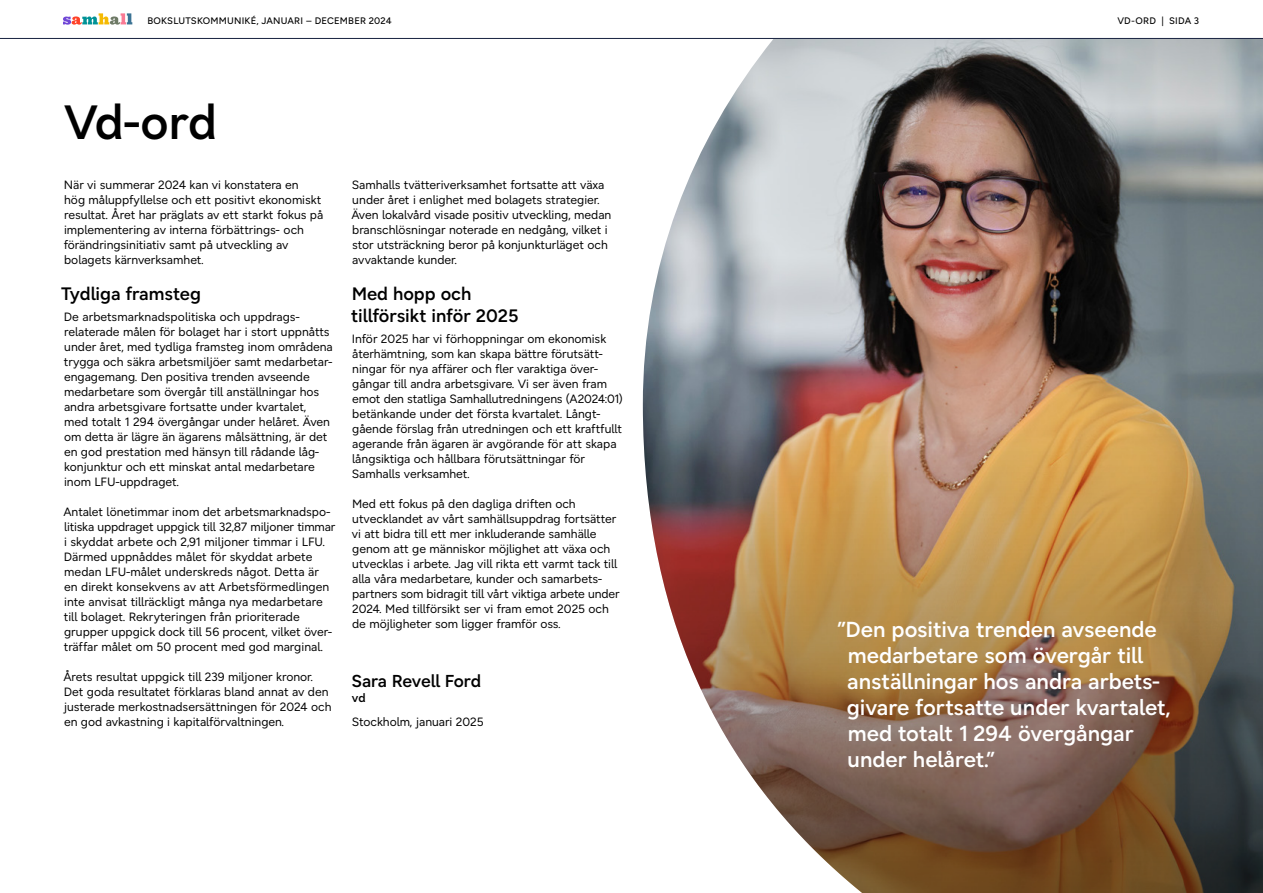
<style>
.page{position:relative;width:1263px;height:893px;background:#fff}
.page>*{position:absolute;margin:0;border:0;box-sizing:border-box;transform-origin:0 0}
.t1{font:600 48px "Samhall Sans";color:#000}
.t2{font:600 21.75px/26.1px "Samhall Sans";color:#fff}
.t3{font:600 18px/21.6px "Samhall Sans";letter-spacing:-.005em;color:#000}
.t4{font:600 17.25px "Samhall Sans";letter-spacing:-.01em;color:#000}
.t5{font:12px/15px "Samhall Sans";color:#000}
.t6{font:600 12px "Samhall Sans";color:#000}
.t7{font:500 9.45px "Samhall Sans";letter-spacing:.02em;color:#000}
</style>
<div class="page">
<img style="left:643px;top:39px;width:620px;height:854px">
<hr style="left:0;top:38px;width:1263px;height:1px;background:#172240">
<svg style="left:63px;top:13px;width:69px;height:12px"></svg>
<p class="t7" style="left:148px;top:16px;width:246px">BOKSLUTSKOMMUNIKÉ, JANUARI – DECEMBER 2024</p>
<p class="t7" style="left:1117px;top:16px;width:83px">VD-ORD | SIDA 3</p>
<h1 class="t1" style="left:64px;top:94px;width:155px">Vd-ord</h1>
<p class="t5" style="left:64px;top:177px;width:261px">När vi summerar 2024 kan vi konstatera en<br>hög måluppfyllelse och ett positivt ekonomiskt resultat. Året har präglats av ett starkt fokus på implementering av interna förbättrings- och förändringsinitiativ samt på utveckling av bolagets kärnverksamhet.</p>
<h3 class="t3" style="left:61px;top:283px;width:141px">Tydliga framsteg</h3>
<p class="t5" style="left:64px;top:309px;width:271px">De arbetsmarknadspolitiska och uppdrags&shy;relaterade målen för bolaget har i stort uppnåtts under året, med tydliga framsteg inom områdena trygga och säkra arbetsmiljöer samt medarbetar&shy;engagemang. Den positiva trenden avseende medarbetare som övergår till anställningar hos andra arbetsgivare fortsatte under kvartalet, med totalt 1 294 övergångar under helåret. Även om detta är lägre än ägarens målsättning, är det en god prestation med hänsyn till rådande låg&shy;konjunktur och ett minskat antal medarbetare inom LFU-uppdraget.</p>
<p class="t5" style="left:63px;top:504px;width:274px">Antalet lönetimmar inom det arbetsmarknadspo&shy;litiska uppdraget uppgick till 32,87 miljoner timmar i skyddat arbete och 2,91 miljoner timmar i LFU.<br>Därmed uppnåddes målet för skyddat arbete medan LFU-målet underskreds något. Detta är<br>en direkt konsekvens av att Arbetsförmedlingen inte anvisat tillräckligt många nya medarbetare till bolaget. Rekryteringen från prioriterade grupper uppgick dock till 56 procent, vilket över&shy;träffar målet om 50 procent med god marginal.</p>
<p class="t5" style="left:63px;top:669px;width:270px">Årets resultat uppgick till 239 miljoner kronor.<br>Det goda resultatet förklaras bland annat av den justerade merkostnadsersättningen för 2024 och en god avkastning i kapitalförvaltningen.</p>
<p class="t5" style="left:351px;top:177px;width:261px">Samhalls tvätteriverksamhet fortsatte att växa under året i enlighet med bolagets strategier.<br>Även lokalvård visade positiv utveckling, medan branschlösningar noterade en nedgång, vilket i stor utsträckning beror på konjunkturläget och avvaktande kunder.</p>
<h3 class="t3" style="left:351px;top:283px;width:169px">Med hopp och tillförsikt inför 2025</h3>
<p class="t5" style="left:352px;top:331px;width:273px">Inför 2025 har vi förhoppningar om ekonomisk återhämtning, som kan skapa bättre förutsätt&shy;ningar för nya affärer och fler varaktiga över&shy;gångar till andra arbetsgivare. Vi ser även fram emot den statliga Samhallutredningens (A2024:01) betänkande under det första kvartalet. Långt&shy;gående förslag från utredningen och ett kraftfullt agerande från ägaren är avgörande för att skapa långsiktiga och hållbara förutsättningar för Samhalls verksamhet.</p>
<p class="t5" style="left:352px;top:496px;width:269px">Med ett fokus på den dagliga driften och utvecklandet av vårt samhällsuppdrag fortsätter vi att bidra till ett mer inkluderande samhälle genom att ge människor möjlighet att växa och utvecklas i arbete. Jag vill rikta ett varmt tack till alla våra medarbetare, kunder och samarbets&shy;partners som bidragit till vårt viktiga arbete under 2024. Med tillförsikt ser vi fram emot 2025 och de möjligheter som ligger framför oss.</p>
<h3 class="t4" style="left:351px;top:671px;width:131px">Sara Revell Ford</h3>
<p class="t6" style="left:352px;top:691px;width:15px">vd</p>
<p class="t5" style="left:352px;top:714px;width:134px">Stockholm, januari 2025</p>
<h2 class="t2" style="left:847px;top:616px;width:325px;text-indent:-9px">”Den positiva trenden avseende medarbetare som övergår till anställningar hos andra arbets&shy;givare fortsatte under kvartalet, med totalt 1 294 övergångar under helåret.”</h2>
</div>
